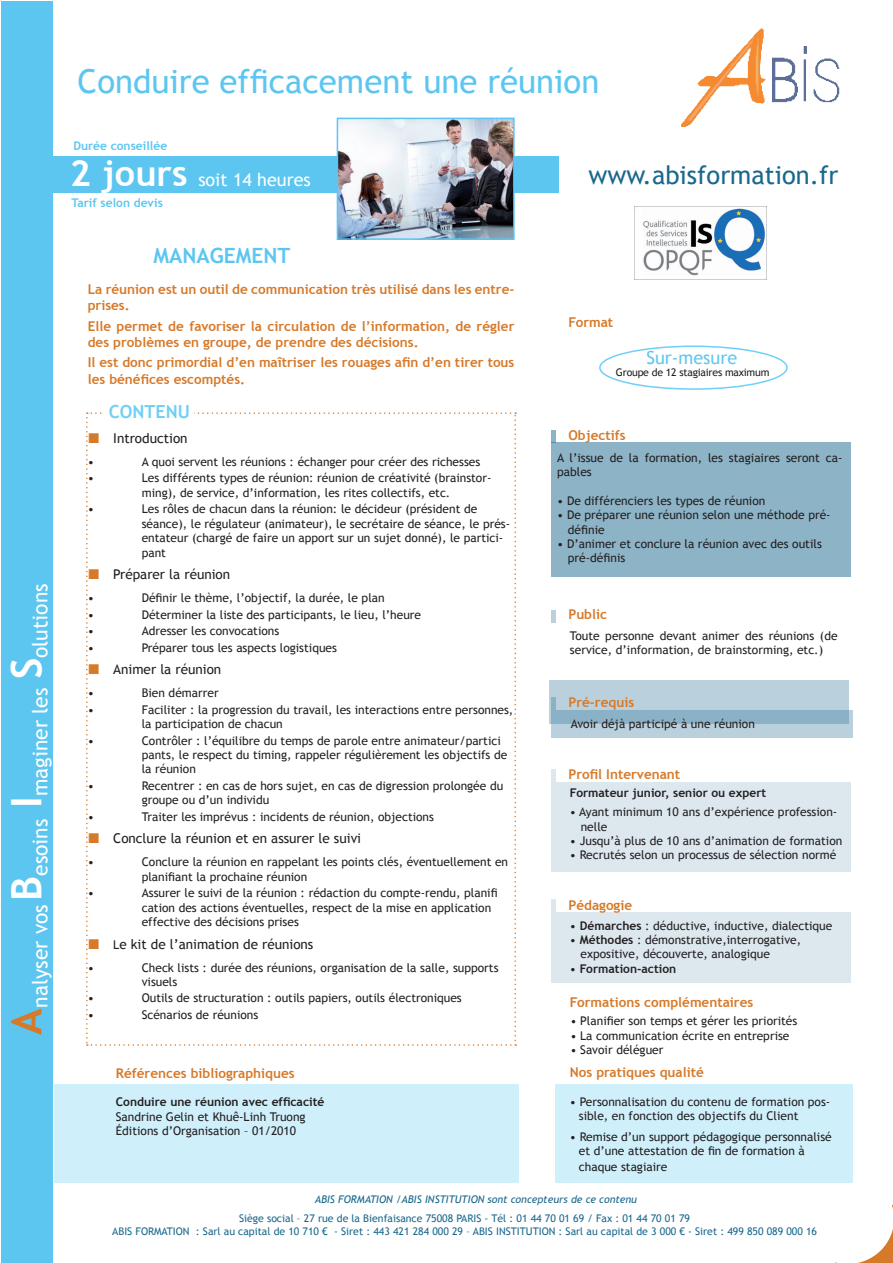
<style>
.page{position:relative;width:893px;height:1263px;background:#fff}
.page>*{position:absolute;margin:0;border:0;box-sizing:border-box;transform-origin:0 0}
.t1{font:33px "Trebuchet MS";color:#5cc6f1}
.t2{font:25.5px "Trebuchet MS";color:#1a688d}
.t3{font:21px "Trebuchet MS";color:#fff}
.t4{font:700 21px "Trebuchet MS";color:#5cc6f1}
.t5{font:18px "Trebuchet MS";color:#fff}
.t6{font:18px "Trebuchet MS";color:#61c7f1}
.t7{font:700 18px "Trebuchet MS";color:#6ed0f6}
.t8{font:700 13.5px/16.2px "Trebuchet MS";color:#d67929}
.t9{font:13.5px "Trebuchet MS";color:#231f20}
.t10{font:12px/14.4px "Trebuchet MS";color:#231f20}
.t11{font:700 12px "Trebuchet MS";color:#231f20}
.t12{font:700 12px "Trebuchet MS";color:#5cc6f1}
.t13{font:10.5px/12.6px "Trebuchet MS";color:#1a688d;text-align:center}
.t14{font:italic 10.5px "Trebuchet MS";color:#1a688d}
.t15{font:10.5px "Trebuchet MS";letter-spacing:-.02em;color:#231f20}
.s1{font-weight:700;font-size:36px}
.s2{font-size:12px}
.s3{font-weight:700}
.s4{font-weight:400}
</style>
<div class="page">
<div style="left:1px;top:1px;width:51px;height:1261px;background:#5cc6f1"></div>
<div style="left:49px;top:156px;width:510px;height:37px;background:#5cc6f1"></div>
<img style="left:340px;top:121px;width:172px;height:116px">
<div style="left:337px;top:118px;width:178px;height:122px;border:2px solid #5cc6f1"></div>
<img style="left:682px;top:28px;width:158px;height:99px">
<div style="left:599px;top:345px;width:189px;height:45px;border:2px solid #6ed0f6;border-radius:50%"></div>
<svg style="left:835px;top:1205px;width:58px;height:58px"></svg>
<div style="left:549px;top:680px;width:299px;height:44px;background:#bad1dd"></div>
<svg style="left:551px;top:710px;width:302px;height:28px;background:#a2c1d1"></svg>
<div style="left:551px;top:782px;width:299px;height:90px;background:#dce8ee"></div>
<div style="left:551px;top:443px;width:299px;height:134px;background:#8cb3c6"></div>
<div style="left:551px;top:912px;width:299px;height:70px;background:#dce8ee"></div>
<div style="left:54px;top:1084px;width:799px;height:99px;background:#cfeffb"></div>
<div style="left:551px;top:430px;width:5px;height:13px;background:#8cb3c6"></div>
<div style="left:551px;top:610px;width:5px;height:13px;background:#bad1dd"></div>
<div style="left:551px;top:698px;width:5px;height:12px;background:#8ab1c5"></div>
<div style="left:551px;top:769px;width:5px;height:13px;background:#dce8ee"></div>
<div style="left:551px;top:899px;width:5px;height:13px;background:#dce8ee"></div>
<img style="left:634px;top:207px;width:131px;height:72px">
<div style="left:519px;top:1083px;width:35px;height:102px;background:#fff"></div>
<svg style="left:86px;top:412px;width:430px;height:634px"></svg>
<h3 class="t3" style="left:28px;top:1034px;width:452px;rotate:-90deg"><sup>A</sup>nalyser vos <sup>B</sup>esoins <sup>I</sup>maginer les <sup>S</sup>olutions</h3>
<h1 class="t1" style="left:78px;top:62px;width:523px">Conduire efficacement une réunion</h1>
<p class="t12" style="left:73px;top:138px;width:95px">Durée conseillée</p>
<h3 class="t5" style="left:70px;top:169px;width:242px"><span class="s1">2 jours</span> soit 14 heures</h3>
<p class="t12" style="left:71px;top:195px;width:93px">Tarif selon devis</p>
<h3 class="t4" style="left:154px;top:243px;width:138px">MANAGEMENT</h3>
<p class="t8" style="left:88px;top:281px;width:428px">La réunion est un outil de communication très utilisé dans les entre&shy;prises.</p>
<p class="t8" style="left:88px;top:318px;width:428px">Elle permet de favoriser la circulation de l’information, de régler des problèmes en groupe, de prendre des décisions.</p>
<p class="t8" style="left:88px;top:354px;width:428px">Il est donc primordial d’en maîtriser les rouages afin d’en tirer tous les bénéfices escomptés.</p>
<h3 class="t7" style="left:109px;top:401px;width:83px">CONTENU</h3>
<p class="t9" style="left:113px;top:430px;width:76px">Introduction</p>
<p class="t10" style="left:88px;top:455px;width:8px">•</p>
<p class="t10" style="left:142px;top:455px;width:340px">A quoi servent les réunions : échanger pour créer des richesses</p>
<p class="t10" style="left:88px;top:471px;width:8px">•</p>
<p class="t10" style="left:142px;top:471px;width:349px">Les différents types de réunion: réunion de créativité (brainstor&shy;ming), de service, d’information, les rites collectifs, etc.</p>
<p class="t10" style="left:88px;top:502px;width:8px">•</p>
<p class="t10" style="left:142px;top:502px;width:367px">Les rôles de chacun dans la réunion: le décideur (président de séance), le régulateur (animateur), le secrétaire de séance, le prés&shy;entateur (chargé de faire un apport sur un sujet donné), le partici&shy;pant</p>
<p class="t9" style="left:113px;top:566px;width:118px">Préparer la réunion</p>
<p class="t10" style="left:88px;top:591px;width:8px">•</p>
<p class="t10" style="left:142px;top:591px;width:244px">Définir le thème, l’objectif, la durée, le plan</p>
<p class="t10" style="left:88px;top:607px;width:8px">•</p>
<p class="t10" style="left:142px;top:607px;width:281px">Déterminer la liste des participants, le lieu, l’heure</p>
<p class="t10" style="left:88px;top:624px;width:8px">•</p>
<p class="t10" style="left:142px;top:624px;width:139px">Adresser les convocations</p>
<p class="t10" style="left:88px;top:640px;width:8px">•</p>
<p class="t10" style="left:142px;top:640px;width:197px">Préparer tous les aspects logistiques</p>
<p class="t9" style="left:113px;top:661px;width:110px">Animer la réunion</p>
<p class="t10" style="left:88px;top:686px;width:8px">•</p>
<p class="t10" style="left:142px;top:686px;width:78px">Bien démarrer</p>
<p class="t10" style="left:88px;top:702px;width:8px">•</p>
<p class="t10" style="left:142px;top:702px;width:373px">Faciliter : la progression du travail, les interactions entre personnes, la participation de chacun</p>
<p class="t10" style="left:88px;top:733px;width:8px">•</p>
<p class="t10" style="left:142px;top:733px;width:367px">Contrôler : l’équilibre du temps de parole entre animateur/partici pants, le respect du timing, rappeler régulièrement les objectifs de la réunion</p>
<p class="t10" style="left:88px;top:779px;width:8px">•</p>
<p class="t10" style="left:142px;top:779px;width:363px">Recentrer : en cas de hors sujet, en cas de digression prolongée du groupe ou d’un individu</p>
<p class="t10" style="left:88px;top:809px;width:8px">•</p>
<p class="t10" style="left:142px;top:809px;width:294px">Traiter les imprévus : incidents de réunion, objections</p>
<p class="t9" style="left:113px;top:831px;width:249px">Conclure la réunion et en assurer le suivi</p>
<p class="t10" style="left:88px;top:855px;width:8px">•</p>
<p class="t10" style="left:142px;top:855px;width:368px">Conclure la réunion en rappelant les points clés, éventuellement en planifiant la prochaine réunion</p>
<p class="t10" style="left:88px;top:886px;width:8px">•</p>
<p class="t10" style="left:142px;top:886px;width:357px">Assurer le suivi de la réunion : rédaction du compte- rendu, planifi cation des actions éventuelles, respect de la mise en application effective des décisions prises</p>
<p class="t9" style="left:113px;top:936px;width:202px"><span class="s2">L</span>e kit de l’animation de réunions</p>
<p class="t10" style="left:88px;top:960px;width:8px">•</p>
<p class="t10" style="left:142px;top:960px;width:358px">Check lists : durée des réunions, organisation de la salle, supports visuels</p>
<p class="t10" style="left:88px;top:991px;width:8px">•</p>
<p class="t10" style="left:142px;top:991px;width:322px">Outils de structuration : outils papiers, outils électroniques</p>
<p class="t10" style="left:88px;top:1008px;width:8px">•</p>
<p class="t10" style="left:142px;top:1008px;width:118px">Scénarios de réunions</p>
<p class="t8" style="left:116px;top:1065px;width:180px">Références bibliographiques</p>
<p class="t11" style="left:116px;top:1094px;width:210px">Conduire une réunion avec efficacité</p>
<p class="t10" style="left:116px;top:1109px;width:191px">Sandrine Gelin et Khuê- Linh Truong<br>Éditions d’Organisation – 01/2010</p>
<h2 class="t2" style="left:588px;top:160px;width:252px">www.abisformation.fr</h2>
<p class="t8" style="left:568px;top:314px;width:46px">Format</p>
<h3 class="t6" style="left:646px;top:347px;width:92px">Sur-mesure</h3>
<p class="t15" style="left:616px;top:366px;width:155px">Groupe de 12 stagiaires maximum</p>
<p class="t8" style="left:568px;top:427px;width:59px">Objectifs</p>
<p class="t10" style="left:557px;top:450px;width:287px">A l’issue de la formation, les stagiaires seront ca&shy;pables</p>
<p class="t10" style="left:557px;top:494px;width:210px">• De différenciers les types de réunion</p>
<p class="t10" style="left:568px;top:508px;width:262px;text-indent:-11px">• De préparer une réunion selon une méthode pré&shy;définie</p>
<p class="t10" style="left:568px;top:537px;width:255px;text-indent:-11px">• D’animer et conclure la réunion avec des outils pré-définis</p>
<p class="t8" style="left:568px;top:606px;width:40px">Public</p>
<p class="t10" style="left:570px;top:628px;width:269px">Toute personne devant animer des réunions (de service, d’information, de brainstorming, etc.)</p>
<p class="t8" style="left:568px;top:694px;width:67px">Pré-requis</p>
<p class="t10" style="left:571px;top:716px;width:185px">Avoir déjà participé à une réunion</p>
<p class="t8" style="left:568px;top:766px;width:113px">Profil Intervenant</p>
<p class="t11" style="left:570px;top:786px;width:198px">Formateur junior, senior ou expert</p>
<p class="t10" style="left:581px;top:805px;width:256px;text-indent:-11px">• Ayant minimum 10 ans d’expérience profession&shy;nelle</p>
<p class="t10" style="left:570px;top:834px;width:274px">• Jusqu’à plus de 10 ans d’animation de formation</p>
<p class="t10" style="left:570px;top:848px;width:268px">• Recrutés selon un processus de sélection normé</p>
<p class="t8" style="left:568px;top:897px;width:65px">Pédagogie</p>
<p class="t10" style="left:570px;top:918px;width:264px">• <span class="s3">Démarches</span> : déductive, inductive, dialectique</p>
<p class="t10" style="left:580px;top:933px;width:222px;text-indent:-11px">• <span class="s3">Méthodes</span> : démonstrative,interrogative, expositive, découverte, analogique</p>
<p class="t11" style="left:570px;top:961px;width:108px"><span class="s4">•</span> Formation-action</p>
<p class="t8" style="left:570px;top:994px;width:185px">Formations complémentaires</p>
<p class="t10" style="left:570px;top:1014px;width:229px">• Planifier son temps et gérer les priorités</p>
<p class="t10" style="left:570px;top:1028px;width:221px">• La communication écrite en entreprise</p>
<p class="t10" style="left:570px;top:1043px;width:95px">• Savoir déléguer</p>
<p class="t8" style="left:570px;top:1064px;width:135px">Nos pratiques qualité</p>
<p class="t10" style="left:579px;top:1094px;width:253px;text-indent:-9px">• Personnalisation du contenu de formation pos‑ sible, en fonction des objectifs du Client</p>
<p class="t10" style="left:579px;top:1129px;width:254px;text-indent:-9px">• Remise d’un support pédagogique personnalisé et d’une attestation de fin de formation à</p>
<p class="t10" style="left:579px;top:1160px;width:90px">chaque stagiaire</p>
<p class="t14" style="left:315px;top:1193px;width:324px">ABIS FORMATION /ABIS INSTITUTION sont concepteurs de ce contenu</p>
<p class="t13" style="left:112px;top:1212px;width:706px">Siège social – 27 rue de la Bienfaisance 75008 PARIS - Tél : 01 44 70 01 69 / Fax : 01 44 70 01 79<br>ABIS FORMATION : Sarl au capital de 10 710 € - Siret : 443 421 284 000 29 – ABIS INSTITUTION : Sarl au capital de 3 000 € - Siret : 499 850 089 000 16</p>
</div>
